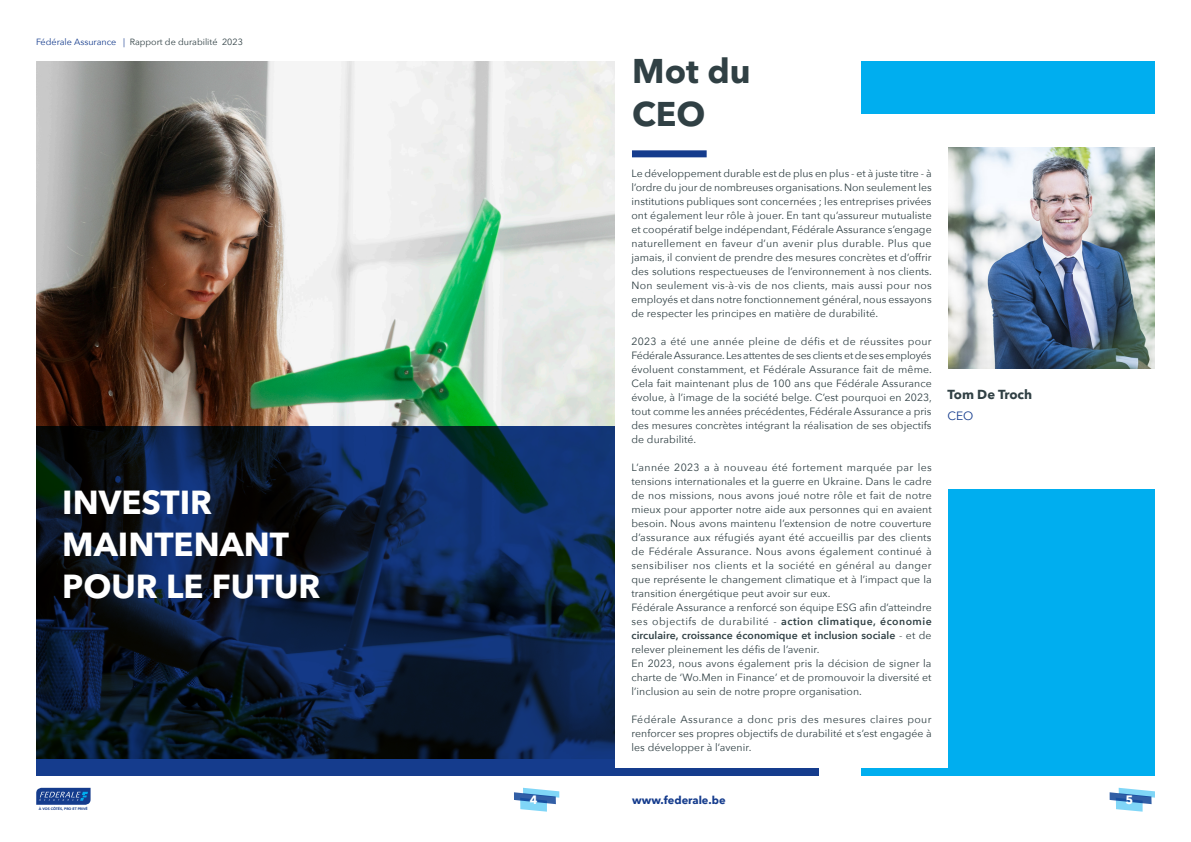
<style>
.page{position:relative;width:1191px;height:842px;background:#fff}
.page>*{position:absolute;margin:0;border:0;box-sizing:border-box;transform-origin:0 0}
._35_Header_Roboto{font:700 34px "Avenir Next Cyr";color:#304044}
._30_Roboto{font:700 33px "Avenir Next Cyr";color:#fff}
._10_Roboto{font:700 13px "Avenir Next Cyr";color:#304044}
._8_Source_Sans_Pro{font:12px "Avenir Next";color:#153c8d}
.t1{font:700 12px "Avenir Next Cyr";color:#fff}
.t2{font:700 11px "Avenir Next Cyr";color:#153c8d}
.Paragraphe_-9{font:10.5px/14px "Avenir Next";letter-spacing:.005em;color:#304044;text-align:justify}
.t3{font:9px "Avenir Next";color:#304044}
.t4{font:900 3.5px "Avenir";letter-spacing:-.005em;color:#153c8d}
.s1{color:#153c8d}
.s2{font-weight:600}
</style>
<div class="page">
<img style="left:36px;top:62px;width:579px;height:364px">
<svg style="left:36px;top:426px;width:782px;height:349px;background:#0c2041"></svg>
<div style="left:861px;top:489px;width:294px;height:287px;background:#00aeef"></div>
<img style="left:948px;top:148px;width:207px;height:220px">
<div style="left:615px;top:82px;width:332px;height:686px;background:#fff"></div>
<div style="left:861px;top:61px;width:294px;height:52px;background:#00aeef"></div>
<div style="left:632px;top:150px;width:74px;height:7px;background:#153c8d"></div>
<svg style="left:514px;top:788px;width:45px;height:24px"></svg>
<svg style="left:36px;top:788px;width:54px;height:17px"></svg>
<svg style="left:1109px;top:788px;width:46px;height:24px"></svg>
<p class="t3" style="left:36px;top:34px;width:208px"><span class="s1">Fédérale Assurance |</span> Rapport de durabilité 2023</p>
<p class="_30_Roboto" style="left:62px;top:482px;width:151px">INVESTIR</p>
<p class="_30_Roboto" style="left:62px;top:524px;width:228px">MAINTENANT</p>
<p class="_30_Roboto" style="left:62px;top:566px;width:260px">POUR LE FUTUR</p>
<p class="t4" style="left:39px;top:806px;width:50px">À VOS CÔTÉS, PRO ET PRIVÉ</p>
<p class="_35_Header_Roboto" style="left:632px;top:50px;width:120px">Mot du</p>
<p class="_35_Header_Roboto" style="left:632px;top:93px;width:75px">CEO</p>
<p class="Paragraphe_-9" style="left:631px;top:166px;width:302px">Le développement durable est de plus en plus - et à juste titre - à l’ordre du jour de nombreuses organisations. Non seulement les institutions publiques sont concernées ; les entreprises privées ont également leur rôle à jouer. En tant qu’assureur mutualiste et coopératif belge indépendant, Fédérale Assurance s’engage naturellement en faveur d’un avenir plus durable. Plus que jamais, il convient de prendre des mesures concrètes et d’offrir des solutions respectueuses de l’environnement à nos clients.<br>Non seulement vis-à-vis de nos clients, mais aussi pour nos employés et dans notre fonctionnement général, nous essayons de respecter les principes en matière de durabilité.</p>
<p class="Paragraphe_-9" style="left:631px;top:334px;width:302px">2023 a été une année pleine de défis et de réussites pour Fédérale Assurance. Les attentes de ses clients et de ses employés évoluent constamment, et Fédérale Assurance fait de même.<br>Cela fait maintenant plus de 100 ans que Fédérale Assurance évolue, à l’image de la société belge. C’est pourquoi en 2023, tout comme les années précédentes, Fédérale Assurance a pris des mesures concrètes intégrant la réalisation de ses objectifs de durabilité.</p>
<p class="Paragraphe_-9" style="left:631px;top:460px;width:302px">L’année 2023 a à nouveau été fortement marquée par les tensions internationales et la guerre en Ukraine. Dans le cadre de nos missions, nous avons joué notre rôle et fait de notre mieux pour apporter notre aide aux personnes qui en avaient besoin. Nous avons maintenu l’extension de notre couverture d’assurance aux réfugiés ayant été accueillis par des clients de Fédérale Assurance. Nous avons également continué à sensibiliser nos clients et la société en général au danger que représente le changement climatique et à l’impact que la transition énergétique peut avoir sur eux.</p>
<p class="Paragraphe_-9" style="left:631px;top:600px;width:302px">Fédérale Assurance a renforcé son équipe ESG afin d’atteindre ses objectifs de durabilité - <span class="s2">action climatique, économie circulaire, croissance économique et inclusion sociale</span> - et de relever pleinement les défis de l’avenir.</p>
<p class="Paragraphe_-9" style="left:631px;top:656px;width:302px">En 2023, nous avons également pris la décision de signer la charte de ‘Wo.Men in Finance’ et de promouvoir la diversité et l’inclusion au sein de notre propre organisation.</p>
<p class="Paragraphe_-9" style="left:631px;top:712px;width:302px">Fédérale Assurance a donc pris des mesures claires pour renforcer ses propres objectifs de durabilité et s’est engagée à les développer à l’avenir.</p>
<p class="_10_Roboto" style="left:947px;top:386px;width:86px">Tom De Troch</p>
<p class="_8_Source_Sans_Pro" style="left:947px;top:406px;width:27px">CEO</p>
<p class="t1" style="left:530px;top:792px;width:9px">4</p>
<p class="t2" style="left:632px;top:794px;width:95px">www.federale.be</p>
<p class="t1" style="left:1125px;top:792px;width:9px">5</p>
</div>
